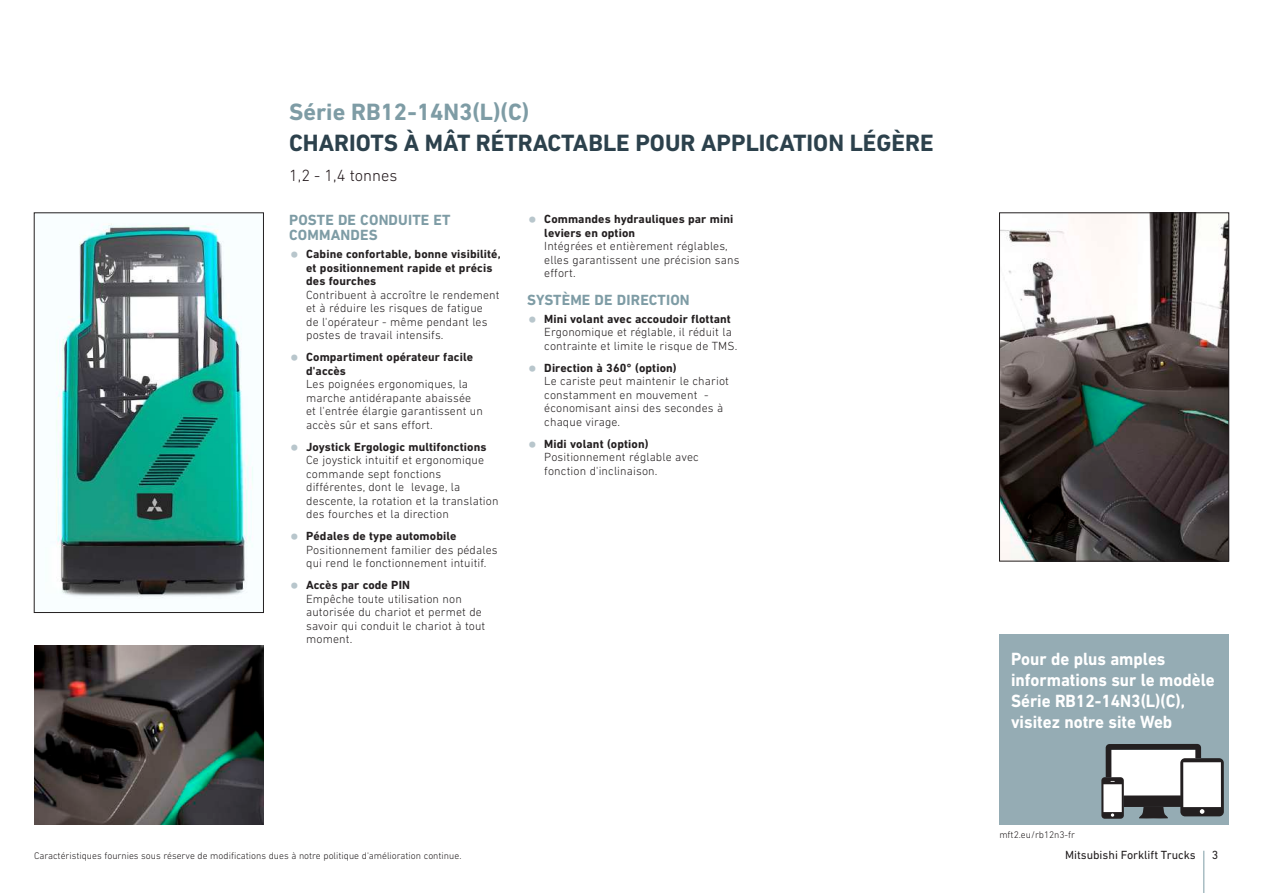
<style>
.page{position:relative;width:1263px;height:893px;background:#fff}
.page>*{position:absolute;margin:0;border:0;box-sizing:border-box;transform-origin:0 0}
.t1{font:700 24px "DIN Next LT Pro";color:#2c414c}
.t2{font:700 24px "DIN Next LT Pro";color:#7e9ca5}
.t3{font:700 18px/21px "DIN Next LT Pro";color:#fff;scale:.94 1}
.t4{font:300 16.5px "DIN Next LT Pro";color:#23191c}
.t5{font:700 15px/15px "DIN Next LT Pro";letter-spacing:.01em;color:#7e9ca5}
.t6{font:300 12px/13.5px "DIN Next LT Pro";letter-spacing:.01em;color:#231f20}
.t7{font:700 12px/13.5px "DIN Next LT Pro";letter-spacing:.01em;color:#231f20}
.t8{font:12px "DIN Next LT Pro";color:#231f20}
.t9{font:300 9.75px "DIN Next LT Pro";color:#231f20}
.s1{font-weight:400;font-size:24px;color:#b8c6cc}
.s2{font-weight:700}
</style>
<div class="page">
<div style="left:999px;top:634px;width:230px;height:191px;background:#95acb4"></div>
<div style="left:1111px;top:750px;width:84px;height:46px;background:#fff"></div>
<svg style="left:1139px;top:807px;width:29px;height:12px"></svg>
<div style="left:1101px;top:777px;width:23px;height:42px;background:#231f20;border-radius:3px"></div>
<svg style="left:1111px;top:813px;width:3px;height:4px"></svg>
<div style="left:1103px;top:784px;width:19px;height:28px;background:#fff"></div>
<div style="left:1180px;top:758px;width:44px;height:58px;background:#231f20;border-radius:5px"></div>
<svg style="left:1200px;top:809px;width:4px;height:5px"></svg>
<div style="left:1183px;top:762px;width:38px;height:45px;background:#fff"></div>
<svg style="left:1106px;top:744px;width:95px;height:38px"></svg>
<div style="left:1124px;top:795px;width:57px;height:12px;background:#231f20"></div>
<img style="left:56px;top:223px;width:197px;height:375px">
<div style="left:34px;top:213px;width:230px;height:400px;border:1px solid #231f20"></div>
<img style="left:1001px;top:215px;width:226px;height:344px">
<div style="left:999px;top:213px;width:230px;height:348px;border:1px solid #231f20"></div>
<img style="left:34px;top:646px;width:230px;height:179px">
<hr style="left:1203px;top:851px;width:1px;height:42px;background:#7e9ca5">
<h1 class="t2" style="left:289px;top:98px;width:242px">Série RB12-14N3(L)(C)</h1>
<h1 class="t1" style="left:289px;top:129px;width:646px">CHARIOTS À MÂT RÉTRACTABLE POUR APPLICATION LÉGÈRE</h1>
<h3 class="t4" style="left:289px;top:165px;width:110px">1,2 - 1,4 tonnes</h3>
<p class="t5" style="left:289px;top:213px;width:163px">POSTE DE CONDUITE ET<br>COMMANDES</p>
<p class="t7" style="left:306px;top:247px;width:196px;text-indent:-17px"><span class="s1">•</span> Cabine confortable, bonne visibilité, et positionnement rapide et précis des fourches</p>
<p class="t6" style="left:306px;top:288px;width:195px">Contribuent à accroître le rendement et à réduire les risques de fatigue<br>de l'opérateur - même pendant les postes de travail intensifs.</p>
<p class="t7" style="left:306px;top:350px;width:169px;text-indent:-17px"><span class="s1">•</span> Compartiment opérateur facile d'accès</p>
<p class="t6" style="left:306px;top:377px;width:178px">Les poignées ergonomiques, la marche antidérapante abaissée et l'entrée élargie garantissent un accès sûr et sans effort.</p>
<p class="t6" style="left:306px;top:440px;width:194px;text-indent:-17px"><span class="s1">•</span> <span class="s2">Joystick Ergologic multifonctions </span>Ce joystick intuitif et ergonomique commande sept fonctions différentes, dont le levage, la descente, la rotation et la translation des fourches et la direction</p>
<p class="t6" style="left:306px;top:529px;width:193px;text-indent:-17px"><span class="s1">•</span> <span class="s2">Pédales de type automobile<br></span>Positionnement familier des pédales qui rend le fonctionnement intuitif.</p>
<p class="t6" style="left:306px;top:578px;width:181px;text-indent:-17px"><span class="s1">•</span> <span class="s2">Accès par code PIN<br></span>Empêche toute utilisation non autorisée du chariot et permet de savoir qui conduit le chariot à tout moment.</p>
<p class="t7" style="left:544px;top:212px;width:190px;text-indent:-17px"><span class="s1">•</span> Commandes hydrauliques par mini leviers en option</p>
<p class="t6" style="left:544px;top:239px;width:197px">Intégrées et entièrement réglables, elles garantissent une précision sans effort.</p>
<p class="t5" style="left:527px;top:292px;width:164px">SYSTÈME DE DIRECTION</p>
<p class="t6" style="left:544px;top:312px;width:194px;text-indent:-17px"><span class="s1">•</span> <span class="s2">Mini volant avec accoudoir flottant<br></span>Ergonomique et réglable, il réduit la contrainte et limite le risque de TMS.</p>
<p class="t6" style="left:544px;top:361px;width:186px;text-indent:-17px"><span class="s1">•</span> <span class="s2">Direction à 360° (option)<br></span>Le cariste peut maintenir le chariot constamment en mouvement - économisant ainsi des secondes à chaque virage.</p>
<p class="t6" style="left:544px;top:437px;width:156px;text-indent:-17px"><span class="s1">•</span> <span class="s2">Midi volant (option)<br></span>Positionnement réglable avec fonction d'inclinaison.</p>
<p class="t9" style="left:34px;top:850px;width:429px">Caractéristiques fournies sous réserve de modifications dues à notre politique d'amélioration continue.</p>
<h2 class="t3" style="left:1011px;top:649px;width:218px">Pour de plus amples informations sur le modèle<br>Série RB12-14N3(L)(C), visitez notre site Web</h2>
<p class="t9" style="left:999px;top:829px;width:77px">mft2.eu/rb12n3-fr</p>
<p class="t8" style="left:1065px;top:848px;width:132px">Mitsubishi Forklift Trucks</p>
<p class="t8" style="left:1212px;top:848px;width:8px">3</p>
</div>
